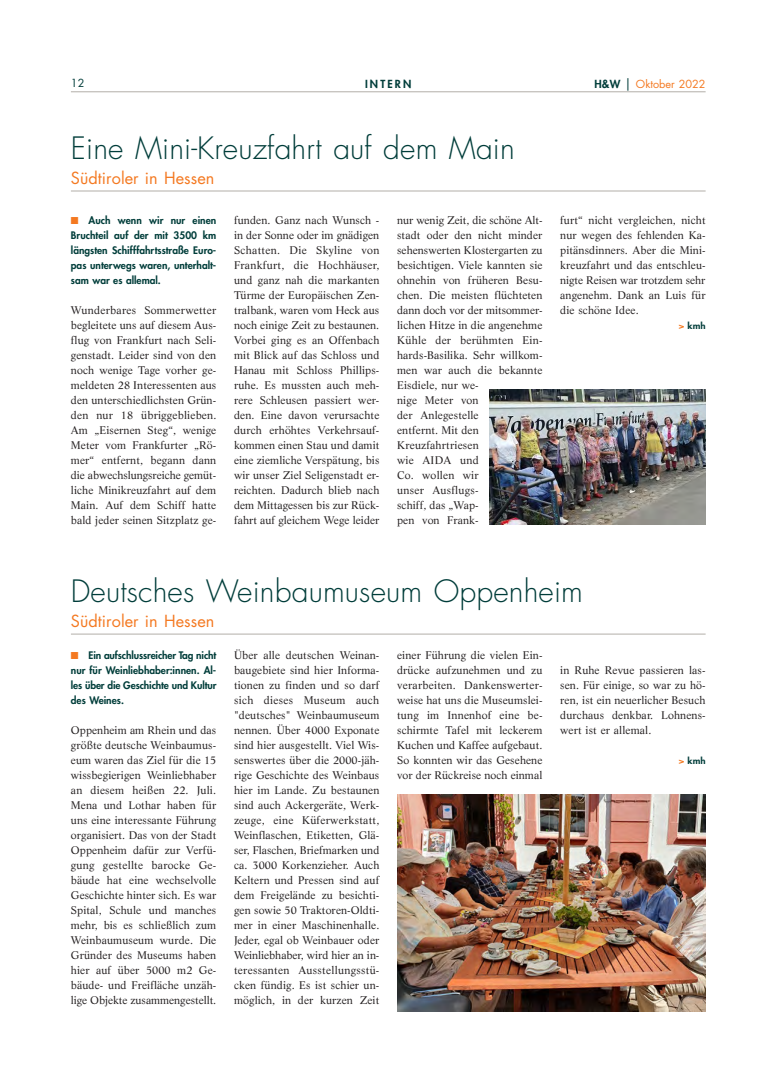
<style>
.page{position:relative;width:773px;height:1081px;background:#fff}
.page>*{position:absolute;margin:0;border:0;box-sizing:border-box;transform-origin:0 0}
.t1{font:300 30px "Futura Std";letter-spacing:.005em;color:#003d3a}
.t2{font:16.25px "Futura Std";letter-spacing:.005em;color:#f47921}
.t3{font:10.88px/15px "Life LT Std";letter-spacing:.01em;color:#231f20;text-align:justify}
.t4{font:10.88px "Futura Std";color:#f47921}
.t5{font:800 10.88px "Futura Std";letter-spacing:.2em;color:#003d3a}
.t6{font:10.88px "Futura Std";color:#003d3a}
.t7{font:800 10.12px/15px "Futura Std";color:#003d3a;text-align:justify}
.t8{font:800 8.75px "Futura Std";color:#003d3a;scale:1.1 1}
.s1{font-weight:800;color:#003d3a}
.s2{font-size:12.5px;color:#003d3a}
.s3{color:#f47921}
</style>
<div class="page">
<hr style="left:71px;top:634px;width:634px;height:1px;background:#b2aea8">
<hr style="left:71px;top:191px;width:634px;height:1px;background:#b2aea8">
<img style="left:397px;top:794px;width:308px;height:217px">
<img style="left:489px;top:389px;width:216px;height:135px">
<hr style="left:71px;top:91px;width:634px;height:1px;background:#b2aea8">
<p class="t6" style="left:71px;top:76px;width:15px">12</p>
<p class="t4" style="left:594px;top:77px;width:113px"><span class="s1">H&amp;W</span> <span class="s2">|</span> Oktober 2022</p>
<p class="t5" style="left:365px;top:77px;width:48px">INTERN</p>
<h1 class="t1" style="left:71px;top:130px;width:445px">Eine Mini-Kreuzfahrt auf dem Main</h1>
<h2 class="t2" style="left:71px;top:167px;width:145px">Südtiroler in Hessen</h2>
<p class="t7" style="left:71px;top:213px;width:147px"><span class="s3">■</span> Auch wenn wir nur einen Bruchteil auf der mit 3500 km längsten Schifffahrtsstraße Euro&shy;pas unterwegs waren, unterhalt&shy;sam war es allemal.</p>
<p class="t3" style="left:71px;top:303px;width:147px">Wunderbares Sommerwetter begleitete uns auf diesem Aus&shy;flug von Frankfurt nach Seli&shy;genstadt. Leider sind von den noch wenige Tage vorher ge&shy;meldeten 28 Interessenten aus den unterschiedlichsten Grün&shy;den nur 18 übriggeblieben.<br>Am „Eisernen Steg“, wenige Meter vom Frankfurter „Rö&shy;mer“ entfernt, begann dann die abwechslungsreiche gemüt&shy;liche Minikreuzfahrt auf dem Main. Auf dem Schiff hatte bald jeder seinen Sitzplatz ge-</p>
<p class="t3" style="left:234px;top:213px;width:147px">funden. Ganz nach Wunsch - in der Sonne oder im gnädigen Schatten. Die Skyline von Frankfurt, die Hochhäuser, und ganz nah die markanten Türme der Europäischen Zen&shy;tralbank, waren vom Heck aus noch einige Zeit zu bestaunen.<br>Vorbei ging es an Offenbach mit Blick auf das Schloss und Hanau mit Schloss Phillips&shy;ruhe. Es mussten auch meh&shy;rere Schleusen passiert wer&shy;den. Eine davon verursachte durch erhöhtes Verkehrsauf&shy;kommen einen Stau und damit eine ziemliche Verspätung, bis wir unser Ziel Seligenstadt er&shy;reichten. Dadurch blieb nach dem Mittagessen bis zur Rück&shy;fahrt auf gleichem Wege leider</p>
<p class="t3" style="left:397px;top:213px;width:147px;text-align:left">nur wenig Zeit, die schöne Alt&shy;stadt oder den nicht minder sehenswerten Klostergarten zu besichtigen. Viele kannten sie ohnehin von früheren Besu&shy;chen. Die meisten flüchteten dann doch vor der mitsommer&shy;lichen Hitze in die angenehme<br>Kühle der berühmten Ein&shy;hards-Basilika. Sehr willkom&shy;men war auch die bekannte<br>Eisdiele, nur we-<br>nige Meter von<br>der Anlegestelle<br>entfernt. Mit den<br>Kreuzfahrtriesen<br>wie AIDA und<br>Co. wollen wir<br>unser Ausflugs-<br>schiff, das „Wap-<br>pen von Frank-</p>
<p class="t3" style="left:560px;top:213px;width:147px">furt“ nicht vergleichen, nicht nur wegen des fehlenden Ka&shy;pitänsdinners. Aber die Mini&shy;kreuzfahrt und das entschleu&shy;nigte Reisen war trotzdem sehr angenehm. Dank an Luis für die schöne Idee.</p>
<p class="t8" style="left:678px;top:320px;width:26px"><span class="s3">&gt;</span> kmh</p>
<h1 class="t1" style="left:71px;top:573px;width:513px">Deutsches Weinbaumuseum Oppenheim</h1>
<h2 class="t2" style="left:71px;top:610px;width:145px">Südtiroler in Hessen</h2>
<p class="t7" style="left:71px;top:648px;width:147px"><span class="s3">■</span> Ein aufschlussreicher Tag nicht nur für Weinliebhaber:innen. Al&shy;les über die Geschichte und Kultur des Weines.</p>
<p class="t3" style="left:71px;top:723px;width:147px">Oppenheim am Rhein und das größte deutsche Weinbaumus&shy;eum waren das Ziel für die 15 wissbegierigen Weinliebhaber an diesem heißen 22. Juli.<br>Mena und Lothar haben für uns eine interessante Führung organisiert. Das von der Stadt Oppenheim dafür zur Verfü&shy;gung gestellte barocke Ge&shy;bäude hat eine wechselvolle Geschichte hinter sich. Es war Spital, Schule und manches mehr, bis es schließlich zum Weinbaumuseum wurde. Die Gründer des Museums haben hier auf über 5000 m2 Ge&shy;bäude- und Freifläche unzäh&shy;lige Objekte zusammengestellt.</p>
<p class="t3" style="left:234px;top:648px;width:147px">Über alle deutschen Weinan&shy;baugebiete sind hier Informa&shy;tionen zu finden und so darf sich dieses Museum auch "deutsches" Weinbaumuseum nennen. Über 4000 Exponate sind hier ausgestellt. Viel Wis&shy;senswertes über die 2000-jäh&shy;rige Geschichte des Weinbaus hier im Lande. Zu bestaunen sind auch Ackergeräte, Werk&shy;zeuge, eine Küferwerkstatt, Weinflaschen, Etiketten, Glä&shy;ser, Flaschen, Briefmarken und ca. 3000 Korkenzieher. Auch Keltern und Pressen sind auf dem Freigelände zu besichti&shy;gen sowie 50 Traktoren-Oldti&shy;mer in einer Maschinenhalle.<br>Jeder, egal ob Weinbauer oder Weinliebhaber, wird hier an in&shy;teressanten Ausstellungsstü&shy;cken fündig. Es ist schier un&shy;möglich, in der kurzen Zeit</p>
<p class="t3" style="left:397px;top:648px;width:147px">einer Führung die vielen Ein&shy;drücke aufzunehmen und zu verarbeiten. Dankenswerter&shy;weise hat uns die Museumslei&shy;tung im Innenhof eine be&shy;schirmte Tafel mit leckerem Kuchen und Kaffee aufgebaut.<br>So konnten wir das Gesehene vor der Rückreise noch einmal</p>
<p class="t3" style="left:560px;top:663px;width:147px">in Ruhe Revue passieren las&shy;sen. Für einige, so war zu hö&shy;ren, ist ein neuerlicher Besuch durchaus denkbar. Lohnens&shy;wert ist er allemal.</p>
<p class="t8" style="left:678px;top:755px;width:26px"><span class="s3">&gt;</span> kmh</p>
</div>
